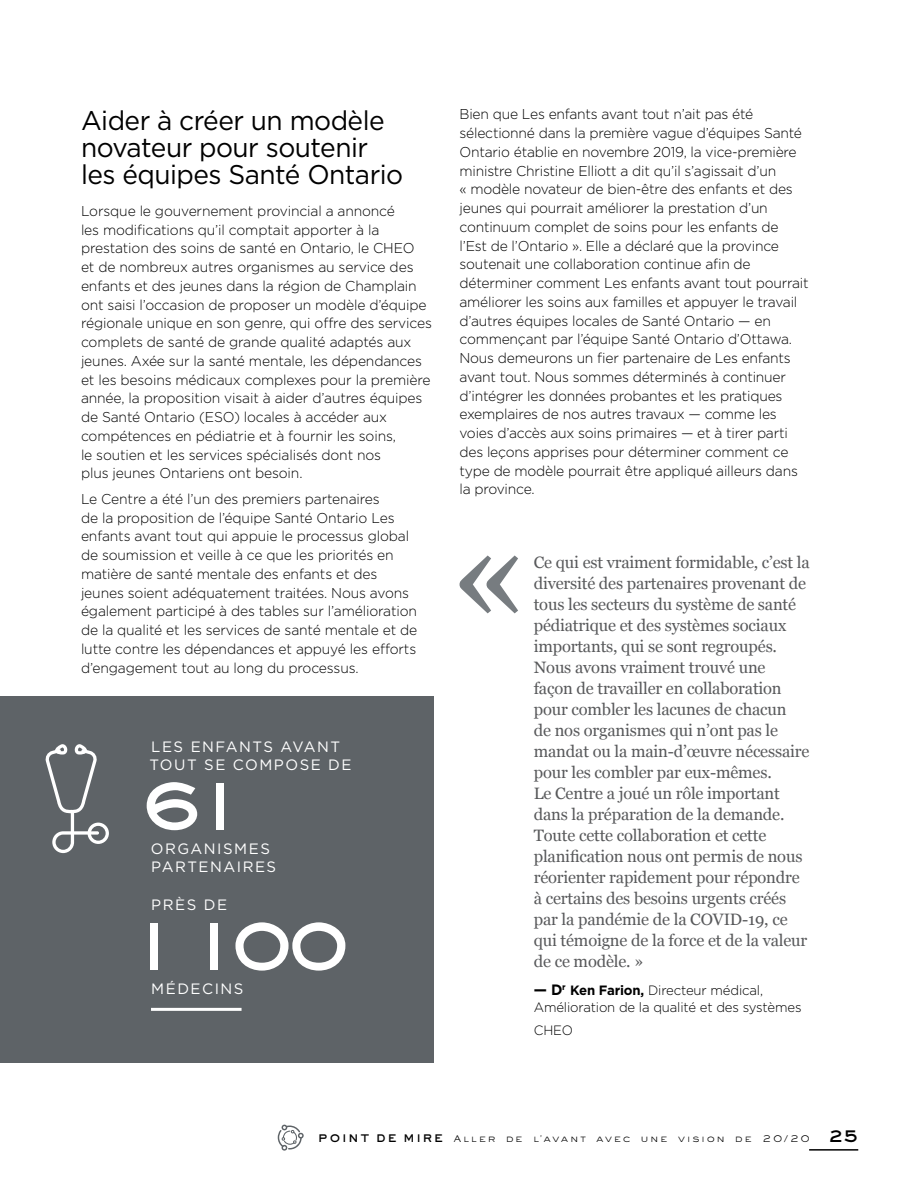
<style>
.page{position:relative;width:918px;height:1188px;background:#fff}
.page>*{position:absolute;margin:0;border:0;box-sizing:border-box;transform-origin:0 0}
.t1{font:145.2px "Georgia";color:#777c80}
.t2{font:700 72px "Eyechart";letter-spacing:-.1em;color:#fff}
.t3{font:27px/27px "Gotham";letter-spacing:-.02em;color:#000}
.t4{font:16.5px/21px "Georgia";letter-spacing:-.01em;color:#58595b}
.t5{font:15px/18px "Gotham";letter-spacing:.1em;color:#fff}
.t6{font:300 14.25px/18.8px "Gotham";letter-spacing:-.015em;color:#000}
.t7{font:300 13.5px/16.5px "Gotham";letter-spacing:-.01em;color:#000}
.t8{font:10.5px "Eyechart";letter-spacing:.195em;color:#000}
.s1{font-weight:700;font-size:15px}
.s2{font-weight:700}
.s3{font-weight:700;font-size:12px}
.s4{font-weight:700;font-size:18px}
</style>
<div class="page">
<hr style="left:809px;top:1149px;width:49px;height:2px;background:#000">
<div style="left:0;top:697px;width:433px;height:366px;background:#5e6367"></div>
<hr style="left:151px;top:1008px;width:91px;height:3px;background:#fff">
<hr style="left:71px;top:810px;width:3px;height:33px;background:#fff;border-radius:2px">
<svg style="left:52px;top:823px;width:57px;height:30px"></svg>
<svg style="left:45px;top:744px;width:52px;height:69px"></svg>
<svg style="left:278px;top:1125px;width:26px;height:26px"></svg>
<h3 class="t3" style="left:81px;top:106px;width:324px">Aider à créer un modèle novateur pour soutenir les équipes Santé Ontario</h3>
<p class="t6" style="left:81px;top:201px;width:353px">Lorsque le gouvernement provincial a annoncé<br>les modifications qu’il comptait apporter à la prestation des soins de santé en Ontario, le CHEO<br>et de nombreux autres organismes au service des enfants et des jeunes dans la région de Champlain ont saisi l’occasion de proposer un modèle d’équipe régionale unique en son genre, qui offre des services complets de santé de grande qualité adaptés aux jeunes. Axée sur la santé mentale, les dépendances et les besoins médicaux complexes pour la première année, la proposition visait à aider d’autres équipes de Santé Ontario (ESO) locales à accéder aux compétences en pédiatrie et à fournir les soins,<br>le soutien et les services spécialisés dont nos<br>plus jeunes Ontariens ont besoin.</p>
<p class="t6" style="left:81px;top:489px;width:338px">Le Centre a été l’un des premiers partenaires<br>de la proposition de l’équipe Santé Ontario Les enfants avant tout qui appuie le processus global de soumission et veille à ce que les priorités en matière de santé mentale des enfants et des jeunes soient adéquatement traitées. Nous avons également participé à des tables sur l’amélioration de la qualité et les services de santé mentale et de lutte contre les dépendances et appuyé les efforts d’engagement tout au long du processus.</p>
<p class="t5" style="left:149px;top:737px;width:204px">LES ENFANTS AVANT<br>TOUT SE COMPOSE DE</p>
<p class="t2" style="left:143px;top:764px;width:109px">61</p>
<p class="t5" style="left:151px;top:839px;width:127px">ORGANISMES<br>PARTENAIRES</p>
<p class="t5" style="left:151px;top:896px;width:77px">PRÈS DE</p>
<p class="t2" style="left:125px;top:904px;width:225px">1100</p>
<p class="t5" style="left:151px;top:980px;width:94px">MÉDECINS</p>
<p class="t6" style="left:460px;top:105px;width:351px">Bien que Les enfants avant tout n’ait pas été sélectionné dans la première vague d’équipes Santé Ontario établie en novembre 2019, la vice-première ministre Christine Elliott a dit qu’il s’agissait d’un<br>« modèle novateur de bien-être des enfants et des jeunes qui pourrait améliorer la prestation d’un continuum complet de soins pour les enfants de l’Est de l’Ontario ». Elle a déclaré que la province soutenait une collaboration continue afin de déterminer comment Les enfants avant tout pourrait améliorer les soins aux familles et appuyer le travail d’autres équipes locales de Santé Ontario — en commençant par l’équipe Santé Ontario d’Ottawa.</p>
<p class="t6" style="left:460px;top:348px;width:340px">Nous demeurons un fier partenaire de Les enfants avant tout. Nous sommes déterminés à continuer d’intégrer les données probantes et les pratiques exemplaires de nos autres travaux — comme les voies d’accès aux soins primaires — et à tirer parti des leçons apprises pour déterminer comment ce type de modèle pourrait être appliqué ailleurs dans la province.</p>
<h1 class="t1" style="left:447px;top:466px;width:86px">«</h1>
<p class="t4" style="left:534px;top:551px;width:278px">Ce qui est vraiment formidable, c’est la diversité des partenaires provenant de tous les secteurs du système de santé pédiatrique et des systèmes sociaux importants, qui se sont regroupés.<br>Nous avons vraiment trouvé une<br>façon de travailler en collaboration pour combler les lacunes de chacun<br>de nos organismes qui n’ont pas le mandat ou la main-d’œuvre nécessaire pour les combler par eux-mêmes.<br>Le Centre a joué un rôle important dans la préparation de la demande.<br>Toute cette collaboration et cette planification nous ont permis de nous réorienter rapidement pour répondre à certains des besoins urgents créés par la pandémie de la COVID-19, ce qui témoigne de la force et de la valeur de ce modèle. »</p>
<p class="t7" style="left:534px;top:982px;width:269px"><span class="s1">— D</span><sup>r</sup> <span class="s2">Ken Farion,</span> Directeur médical,<br>Amélioration de la qualité et des systèmes</p>
<p class="t7" style="left:534px;top:1022px;width:41px">CHEO</p>
<p class="t8" style="left:319px;top:1133px;width:541px"><span class="s3">POINT DE MIRE</span> Aller de l’avant avec une vision de 20/20 <span class="s4">25</span></p>
</div>
